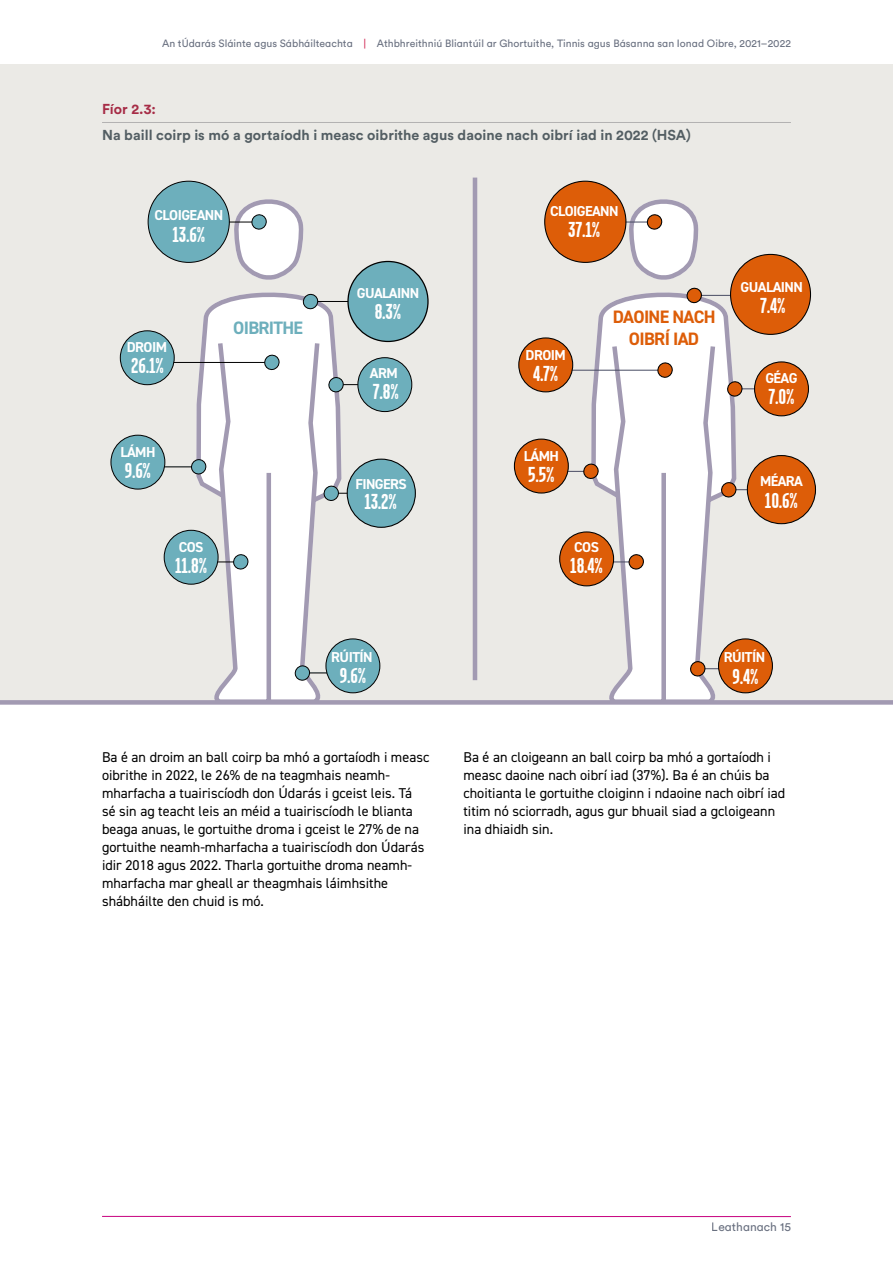
<style>
.page{position:relative;width:893px;height:1263px;background:#fff}
.page>*{position:absolute;margin:0;border:0;box-sizing:border-box;transform-origin:0 0}
.t1{font:700 21.6px "Garage Gothic";letter-spacing:-.01em;color:#fff}
.t2{font:700 18px/21.3px "DIN2014";letter-spacing:-.04em;color:#dd5d08;text-align:center}
.t3{font:700 18px "DIN2014";letter-spacing:-.04em;color:#6dafbc}
.t4{font:700 14.4px "DIN2014";letter-spacing:-.04em;color:#fff}
.HSA_body{font:14.25px/18px "DIN2014";color:#000}
.table_title{font:700 14.25px "Circular Std";letter-spacing:.005em;color:#535e63}
.table_number{font:700 14.25px "Circular Std";color:#a62c46}
.t5{font:12px "VM Circular Chat";letter-spacing:.005em;color:#697080}
.t6{font:10.5px "VM Circular Chat";letter-spacing:.005em;color:#697080}
.s1{color:#d22d59}
</style>
<div class="page">
<hr style="left:102px;top:1216px;width:689px;height:1px;background:#c7027f">
<div style="left:0;top:64px;width:893px;height:640px;background:#ebeae6"></div>
<svg style="left:589px;top:193px;width:150px;height:507px"></svg>
<hr style="left:587px;top:222px;width:64px;height:1px;background:#484b62">
<hr style="left:698px;top:295px;width:64px;height:1px;background:#484b62">
<hr style="left:738px;top:388px;width:65px;height:1px;background:#484b62">
<hr style="left:523px;top:471px;width:64px;height:1px;background:#484b62">
<hr style="left:568px;top:562px;width:65px;height:1px;background:#484b62">
<hr style="left:548px;top:370px;width:118px;height:1px;background:#484b62">
<hr style="left:732px;top:489px;width:64px;height:1px;background:#484b62">
<svg style="left:628px;top:199px;width:71px;height:81px"></svg>
<svg style="left:686px;top:287px;width:17px;height:17px"></svg>
<svg style="left:727px;top:381px;width:17px;height:17px"></svg>
<svg style="left:582px;top:462px;width:17px;height:18px"></svg>
<svg style="left:627px;top:553px;width:17px;height:17px"></svg>
<svg style="left:656px;top:361px;width:17px;height:17px"></svg>
<svg style="left:721px;top:481px;width:17px;height:18px"></svg>
<hr style="left:473px;top:178px;width:4px;height:502px;background:#a29ab2">
<svg style="left:194px;top:193px;width:150px;height:507px"></svg>
<div style="left:0;top:700px;width:893px;height:5px;background:#a29ab2"></div>
<hr style="left:191px;top:222px;width:64px;height:1px;background:#000">
<div style="left:148px;top:181px;width:81px;height:81px;background:#6dafbc;border-radius:50%"></div>
<div style="left:148px;top:181px;width:82px;height:82px;border:1px solid #000;border-radius:50%"></div>
<div style="left:545px;top:181px;width:81px;height:81px;background:#dd5d08;border-radius:50%"></div>
<div style="left:544px;top:181px;width:82px;height:82px;border:1px solid #000;border-radius:50%"></div>
<svg style="left:233px;top:199px;width:71px;height:81px"></svg>
<hr style="left:149px;top:362px;width:124px;height:1px;background:#000">
<svg style="left:263px;top:354px;width:17px;height:16px"></svg>
<div style="left:120px;top:331px;width:54px;height:54px;background:#6dafbc;border-radius:50%"></div>
<div style="left:120px;top:330px;width:55px;height:55px;border:1px solid #000;border-radius:50%"></div>
<hr style="left:135px;top:466px;width:64px;height:1px;background:#000">
<svg style="left:190px;top:458px;width:16px;height:17px"></svg>
<hr style="left:335px;top:493px;width:64px;height:1px;background:#000">
<svg style="left:323px;top:485px;width:17px;height:17px"></svg>
<svg style="left:295px;top:665px;width:16px;height:16px"></svg>
<hr style="left:173px;top:562px;width:64px;height:1px;background:#000">
<svg style="left:232px;top:553px;width:17px;height:17px"></svg>
<hr style="left:340px;top:384px;width:64px;height:1px;background:#000">
<svg style="left:328px;top:377px;width:16px;height:16px"></svg>
<hr style="left:314px;top:301px;width:64px;height:1px;background:#000">
<svg style="left:303px;top:294px;width:16px;height:16px"></svg>
<hr style="left:701px;top:668px;width:64px;height:1px;background:#484b62">
<svg style="left:690px;top:660px;width:17px;height:18px"></svg>
<div style="left:111px;top:435px;width:54px;height:54px;background:#6dafbc;border-radius:50%"></div>
<div style="left:111px;top:435px;width:54px;height:54px;border:1px solid #000;border-radius:50%"></div>
<div style="left:358px;top:358px;width:54px;height:54px;background:#6dafbc;border-radius:50%"></div>
<div style="left:357px;top:357px;width:55px;height:55px;border:1px solid #000;border-radius:50%"></div>
<div style="left:164px;top:530px;width:54px;height:54px;background:#6dafbc;border-radius:50%"></div>
<div style="left:164px;top:530px;width:55px;height:55px;border:1px solid #000;border-radius:50%"></div>
<div style="left:326px;top:639px;width:54px;height:54px;background:#6dafbc;border-radius:50%"></div>
<div style="left:325px;top:638px;width:55px;height:55px;border:1px solid #000;border-radius:50%"></div>
<div style="left:718px;top:639px;width:54px;height:54px;background:#dd5d08;border-radius:50%"></div>
<div style="left:718px;top:638px;width:55px;height:55px;border:1px solid #000;border-radius:50%"></div>
<div style="left:560px;top:532px;width:54px;height:54px;background:#dd5d08;border-radius:50%"></div>
<div style="left:559px;top:531px;width:55px;height:55px;border:1px solid #000;border-radius:50%"></div>
<div style="left:514px;top:439px;width:54px;height:54px;background:#dd5d08;border-radius:50%"></div>
<div style="left:514px;top:439px;width:55px;height:54px;border:1px solid #000;border-radius:50%"></div>
<div style="left:519px;top:338px;width:54px;height:54px;background:#dd5d08;border-radius:50%"></div>
<div style="left:518px;top:337px;width:55px;height:55px;border:1px solid #000;border-radius:50%"></div>
<div style="left:754px;top:362px;width:54px;height:54px;background:#dd5d08;border-radius:50%"></div>
<div style="left:754px;top:361px;width:55px;height:55px;border:1px solid #000;border-radius:50%"></div>
<div style="left:347px;top:459px;width:68px;height:68px;background:#6dafbc;border-radius:50%"></div>
<div style="left:347px;top:459px;width:69px;height:69px;border:1px solid #000;border-radius:50%"></div>
<div style="left:747px;top:456px;width:68px;height:68px;background:#dd5d08;border-radius:50%"></div>
<div style="left:747px;top:455px;width:69px;height:69px;border:1px solid #000;border-radius:50%"></div>
<div style="left:348px;top:261px;width:80px;height:80px;background:#6dafbc;border-radius:50%"></div>
<div style="left:347px;top:261px;width:82px;height:81px;border:1px solid #000;border-radius:50%"></div>
<div style="left:730px;top:254px;width:80px;height:80px;background:#dd5d08;border-radius:50%"></div>
<div style="left:730px;top:254px;width:81px;height:81px;border:1px solid #000;border-radius:50%"></div>
<hr style="left:102px;top:122px;width:689px;height:1px;background:#b3b2b2">
<p class="t6" style="left:162px;top:36px;width:630px">An tÚdarás Sláinte agus Sábháilteachta <span class="s1">|</span> Athbhreithniú Bliantúil ar Ghortuithe, Tinnis agus Básanna san Ionad Oibre, 2021–2022</p>
<p class="table_number" style="left:102px;top:100px;width:56px">Fíor 2.3:</p>
<p class="table_title" style="left:102px;top:126px;width:590px">Na baill coirp is mó a gortaíodh i measc oibrithe agus daoine nach oibrí iad in 2022 (HSA)</p>
<p class="t4" style="left:155px;top:206px;width:70px">CLOIGEANN</p>
<h1 class="t1" style="left:173px;top:223px;width:34px">13.6%</h1>
<p class="t4" style="left:550px;top:201px;width:70px">CLOIGEANN</p>
<h1 class="t1" style="left:568px;top:218px;width:33px">37.1%</h1>
<p class="t4" style="left:127px;top:337px;width:42px">DROIM</p>
<h1 class="t1" style="left:131px;top:354px;width:34px">26.1%</h1>
<p class="t4" style="left:357px;top:283px;width:64px">GUALAINN</p>
<h1 class="t1" style="left:375px;top:300px;width:28px">8.3%</h1>
<p class="t3" style="left:233px;top:316px;width:71px">OIBRITHE</p>
<p class="t2" style="left:613px;top:306px;width:104px">DAOINE NACH<br>OIBRÍ IAD</p>
<p class="t4" style="left:370px;top:363px;width:29px">ARM</p>
<h1 class="t1" style="left:373px;top:380px;width:27px">7.8%</h1>
<p class="t4" style="left:526px;top:346px;width:42px">DROIM</p>
<h1 class="t1" style="left:533px;top:362px;width:27px">4.7%</h1>
<p class="t4" style="left:740px;top:277px;width:64px">GUALAINN</p>
<h1 class="t1" style="left:760px;top:294px;width:27px">7.4%</h1>
<p class="t4" style="left:765px;top:368px;width:34px">GÉAG</p>
<h1 class="t1" style="left:768px;top:385px;width:27px">7.0%</h1>
<p class="t4" style="left:120px;top:442px;width:37px">LÁMH</p>
<h1 class="t1" style="left:125px;top:459px;width:28px">9.6%</h1>
<p class="t4" style="left:355px;top:474px;width:53px">FINGERS</p>
<h1 class="t1" style="left:364px;top:490px;width:34px">13.2%</h1>
<p class="t4" style="left:524px;top:447px;width:37px">LÁMH</p>
<h1 class="t1" style="left:528px;top:463px;width:28px">5.5%</h1>
<p class="t4" style="left:760px;top:472px;width:45px">MÉARA</p>
<h1 class="t1" style="left:765px;top:488px;width:35px">10.6%</h1>
<p class="t4" style="left:179px;top:537px;width:26px">COS</p>
<h1 class="t1" style="left:175px;top:554px;width:34px">11.8%</h1>
<p class="t4" style="left:574px;top:537px;width:26px">COS</p>
<h1 class="t1" style="left:570px;top:554px;width:34px">18.4%</h1>
<p class="t4" style="left:331px;top:647px;width:43px">RÚITÍN</p>
<h1 class="t1" style="left:340px;top:664px;width:28px">9.6%</h1>
<p class="t4" style="left:724px;top:648px;width:43px">RÚITÍN</p>
<h1 class="t1" style="left:732px;top:664px;width:28px">9.4%</h1>
<p class="HSA_body" style="left:102px;top:747px;width:329px">Ba é an droim an ball coirp ba mhó a gortaíodh i measc oibrithe in 2022, le 26% de na teagmhais neamh&shy;mharfacha a tuairiscíodh don Údarás i gceist leis. Tá sé sin ag teacht leis an méid a tuairiscíodh le blianta beaga anuas, le gortuithe droma i gceist le 27% de na gortuithe neamh-mharfacha a tuairiscíodh don Údarás idir 2018 agus 2022. Tharla gortuithe droma neamh&shy;mharfacha mar gheall ar theagmhais láimhsithe shábháilte den chuid is mó.</p>
<p class="HSA_body" style="left:463px;top:747px;width:323px">Ba é an cloigeann an ball coirp ba mhó a gortaíodh i measc daoine nach oibrí iad (37%). Ba é an chúis ba choitianta le gortuithe cloiginn i ndaoine nach oibrí iad titim nó sciorradh, agus gur bhuail siad a gcloigeann ina dhiaidh sin.</p>
<p class="t5" style="left:712px;top:1219px;width:81px">Leathanach 15</p>
</div>
